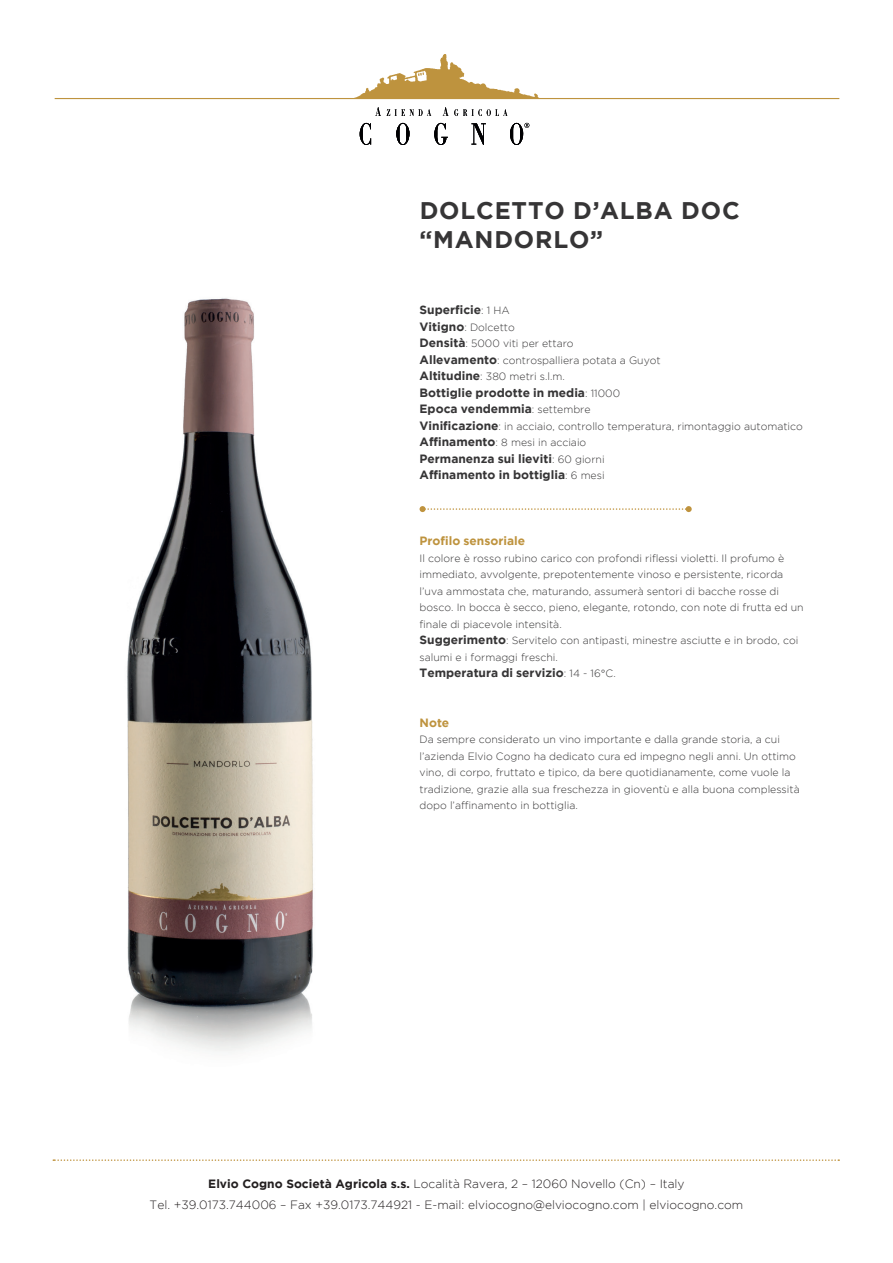
<style>
.page{position:relative;width:893px;height:1263px;background:#fff}
.page>*{position:absolute;margin:0;border:0;box-sizing:border-box;transform-origin:0 0}
.t1{font:700 24px/28.5px "Gotham";letter-spacing:.035em;color:#363536}
.t2{font:700 12px/16.5px "Gotham";color:#363536}
.t3{font:300 12px/21px "Gotham";color:#231f20;text-align:center}
.t4{font:700 12px "Gotham";color:#be933e}
.t5{font:300 10.5px/16.5px "Gotham";color:#363536}
.s1{font-weight:300;font-size:10.5px}
.s2{font-weight:700;font-size:12px}
.s3{font-weight:700}
</style>
<div class="page">
<img style="left:127px;top:298px;width:186px;height:753px">
<svg style="left:420px;top:506px;width:272px;height:6px"></svg>
<svg style="left:375px;top:107px;width:6px;height:9px"></svg>
<svg style="left:387px;top:109px;width:44px;height:7px"></svg>
<svg style="left:443px;top:107px;width:5px;height:9px"></svg>
<svg style="left:454px;top:109px;width:53px;height:7px"></svg>
<svg style="left:360px;top:123px;width:11px;height:22px"></svg>
<svg style="left:396px;top:123px;width:13px;height:22px"></svg>
<svg style="left:434px;top:123px;width:14px;height:22px"></svg>
<svg style="left:471px;top:123px;width:15px;height:22px"></svg>
<svg style="left:510px;top:123px;width:19px;height:22px"></svg>
<svg style="left:55px;top:54px;width:784px;height:45px"></svg>
<svg style="left:53px;top:1159px;width:786px;height:2px"></svg>
<h1 class="t1" style="left:420px;top:196px;width:322px">DOLCETTO D’ALBA DOC “MANDORLO”</h1>
<p class="t2" style="left:420px;top:301px;width:92px">Superficie<span class="s1">: 1 HA</span></p>
<p class="t5" style="left:420px;top:318px;width:243px"><span class="s2">Vitigno</span>: Dolcetto<br><span class="s2">Densità</span>: 5000 viti per ettaro<br><span class="s2">Allevamento</span>: controspalliera potata a Guyot<br><span class="s2">Altitudine</span>: 380 metri s.l.m.</p>
<p class="t2" style="left:420px;top:384px;width:202px">Bottiglie prodotte in media<span class="s1">: 11000<br></span>Epoca vendemmia<span class="s1">: settembre</span></p>
<p class="t5" style="left:420px;top:417px;width:385px"><span class="s2">Vinificazione</span>: in acciaio, controllo temperatura, rimontaggio automatico<br><span class="s2">Affinamento</span>: 8 mesi in acciaio</p>
<p class="t2" style="left:420px;top:450px;width:187px">Permanenza sui lieviti<span class="s1">: 60 giorni<br></span>Affinamento in bottiglia<span class="s1">: 6 mesi</span></p>
<p class="t4" style="left:420px;top:534px;width:107px">Profilo sensoriale</p>
<p class="t5" style="left:420px;top:549px;width:386px">Il colore è rosso rubino carico con profondi riflessi violetti. Il profumo è immediato, avvolgente, prepotentemente vinoso e persistente, ricorda l’uva ammostata che, maturando, assumerà sentori di bacche rosse di bosco. In bocca è secco, pieno, elegante, rotondo, con note di frutta ed un finale di piacevole intensità.<br><span class="s2">Suggerimento</span>: Servitelo con antipasti, minestre asciutte e in brodo, coi salumi e i formaggi freschi.</p>
<p class="t2" style="left:420px;top:664px;width:198px">Temperatura di servizio<span class="s1">: 14 - 16°C.</span></p>
<p class="t4" style="left:420px;top:715px;width:31px">Note</p>
<p class="t5" style="left:420px;top:731px;width:382px">Da sempre considerato un vino importante e dalla grande storia, a cui l’azienda Elvio Cogno ha dedicato cura ed impegno negli anni. Un ottimo vino, di corpo, fruttato e tipico, da bere quotidianamente, come vuole la tradizione, grazie alla sua freschezza in gioventù e alla buona complessità dopo l’affinamento in bottiglia.</p>
<p class="t3" style="left:150px;top:1173px;width:595px"><span class="s3">Elvio Cogno Società Agricola s.s.</span> Località Ravera, 2 – 12060 Novello (Cn) – Italy<br>Tel. +39.0173.744006 – Fax +39.0173.744921 - E-mail: elviocogno@elviocogno.com | elviocogno.com</p>
</div>
